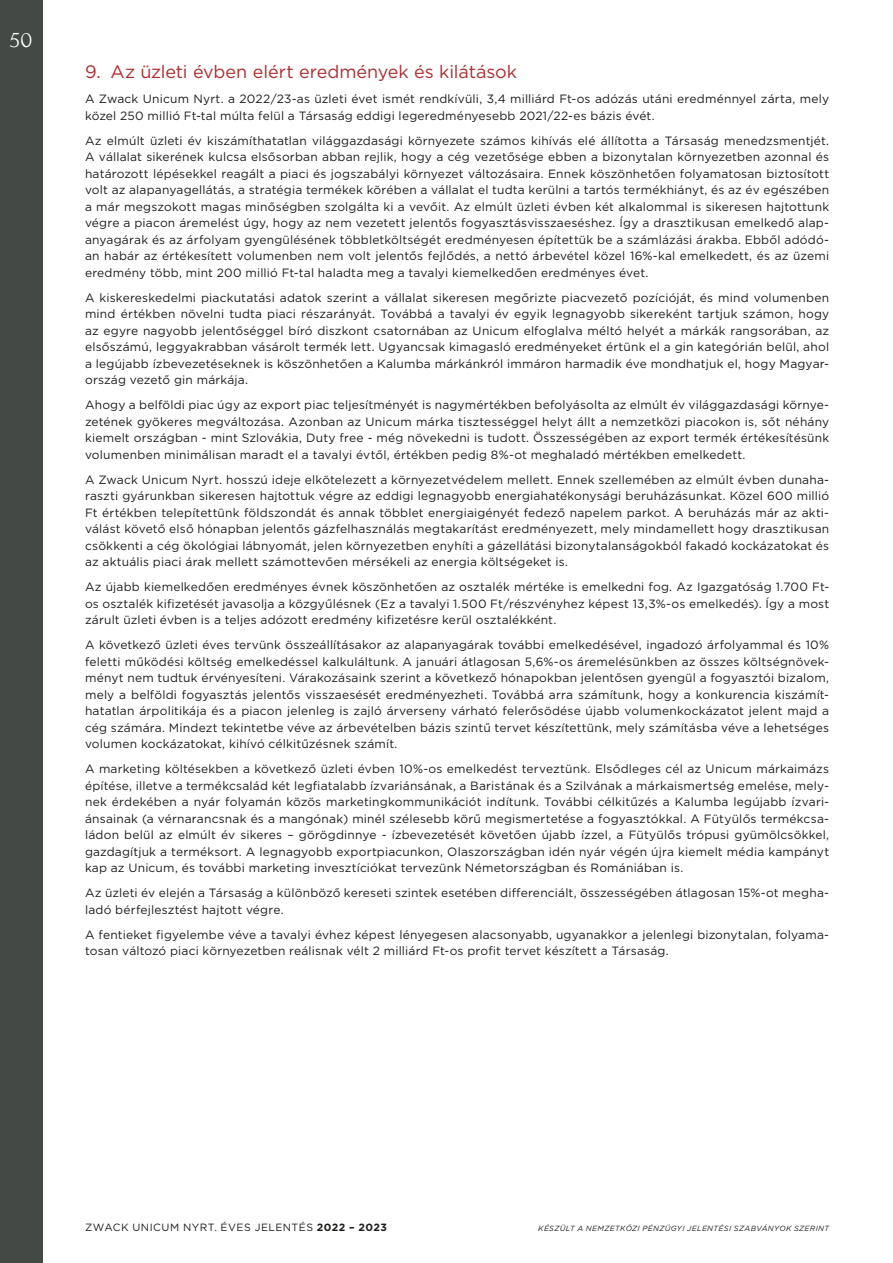
<style>
.page{position:relative;width:893px;height:1263px;background:#fff}
.page>*{position:absolute;margin:0;border:0;box-sizing:border-box;transform-origin:0 0}
.t1{font:22.5px "Forum";color:#fff}
.t2{font:18px "Gotham";letter-spacing:-.005em;color:#ab2f31}
.t3{font:12px/16.5px "Gotham";letter-spacing:.015em;color:#1d1d1b;text-align:justify}
.t4{font:10.5px "Gotham";letter-spacing:.05em;color:#1d1d1b}
.t5{font:italic 7.5px "Gotham";letter-spacing:.05em;color:#1d1d1b}
.s1{font-weight:700}
</style>
<div class="page">
<div style="left:0;top:0;width:43px;height:1263px;background:#434945"></div>
<h1 class="t1" style="left:10px;top:28px;width:24px">50</h1>
<h2 class="t2" style="left:85px;top:60px;width:434px">9. Az üzleti évben elért eredmények és kilátások</h2>
<p class="t3" style="left:85px;top:90px;width:746px">A Zwack Unicum Nyrt. a 2022/23-as üzleti évet ismét rendkívüli, 3,4 milliárd Ft-os adózás utáni eredménnyel zárta, mely közel 250 millió Ft-tal múlta felül a Társaság eddigi legeredményesebb 2021/22-es bázis évét.</p>
<p class="t3" style="left:85px;top:132px;width:746px">Az elmúlt üzleti év kiszámíthatatlan világgazdasági környezete számos kihívás elé állította a Társaság menedzsmentjét.<br>A vállalat sikerének kulcsa elsősorban abban rejlik, hogy a cég vezetősége ebben a bizonytalan környezetben azonnal és határozott lépésekkel reagált a piaci és jogszabályi környezet változásaira. Ennek köszönhetően folyamatosan biztosított volt az alapanyagellátás, a stratégia termékek körében a vállalat el tudta kerülni a tartós termékhiányt, és az év egészében a már megszokott magas minőségben szolgálta ki a vevőit. Az elmúlt üzleti évben két alkalommal is sikeresen hajtottunk végre a piacon áremelést úgy, hogy az nem vezetett jelentős fogyasztásvisszaeséshez. Így a drasztikusan emelkedő alap&shy;anyagárak és az árfolyam gyengülésének többletköltségét eredményesen építettük be a számlázási árakba. Ebből adódó&shy;an habár az értékesített volumenben nem volt jelentős fejlődés, a nettó árbevétel közel 16%-kal emelkedett, és az üzemi eredmény több, mint 200 millió Ft-tal haladta meg a tavalyi kiemelkedően eredményes évet.</p>
<p class="t3" style="left:85px;top:289px;width:746px">A kiskereskedelmi piackutatási adatok szerint a vállalat sikeresen megőrizte piacvezető pozícióját, és mind volumenben mind értékben növelni tudta piaci részarányát. Továbbá a tavalyi év egyik legnagyobb sikereként tartjuk számon, hogy az egyre nagyobb jelentőséggel bíró diszkont csatornában az Unicum elfoglalva méltó helyét a márkák rangsorában, az elsőszámú, leggyakrabban vásárolt termék lett. Ugyancsak kimagasló eredményeket értünk el a gin kategórián belül, ahol a legújabb ízbevezetéseknek is köszönhetően a Kalumba márkánkról immáron harmadik éve mondhatjuk el, hogy Magyar&shy;ország vezető gin márkája.</p>
<p class="t3" style="left:85px;top:396px;width:746px">Ahogy a belföldi piac úgy az export piac teljesítményét is nagymértékben befolyásolta az elmúlt év világgazdasági környe&shy;zetének gyökeres megváltozása. Azonban az Unicum márka tisztességgel helyt állt a nemzetközi piacokon is, sőt néhány kiemelt országban - mint Szlovákia, Duty free - még növekedni is tudott. Összességében az export termék értékesítésünk volumenben minimálisan maradt el a tavalyi évtől, értékben pedig 8%-ot meghaladó mértékben emelkedett.</p>
<p class="t3" style="left:85px;top:471px;width:746px">A Zwack Unicum Nyrt. hosszú ideje elkötelezett a környezetvédelem mellett. Ennek szellemében az elmúlt évben dunaha&shy;raszti gyárunkban sikeresen hajtottuk végre az eddigi legnagyobb energiahatékonysági beruházásunkat. Közel 600 millió Ft értékben telepítettünk földszondát és annak többlet energiaigényét fedező napelem parkot. A beruházás már az akti&shy;válást követő első hónapban jelentős gázfelhasználás megtakarítást eredményezett, mely mindamellett hogy drasztikusan csökkenti a cég ökológiai lábnyomát, jelen környezetben enyhíti a gázellátási bizonytalanságokból fakadó kockázatokat és az aktuális piaci árak mellett számottevően mérsékeli az energia költségeket is.</p>
<p class="t3" style="left:85px;top:578px;width:746px">Az újabb kiemelkedően eredményes évnek köszönhetően az osztalék mértéke is emelkedni fog. Az Igazgatóság 1.700 Ft&shy;os osztalék kifizetését javasolja a közgyűlésnek (Ez a tavalyi 1.500 Ft/részvényhez képest 13,3%-os emelkedés). Így a most zárult üzleti évben is a teljes adózott eredmény kifizetésre kerül osztalékként.</p>
<p class="t3" style="left:85px;top:636px;width:746px">A következő üzleti éves tervünk összeállításakor az alapanyagárak további emelkedésével, ingadozó árfolyammal és 10% feletti működési költség emelkedéssel kalkuláltunk. A januári átlagosan 5,6%-os áremelésünkben az összes költségnövek&shy;ményt nem tudtuk érvényesíteni. Várakozásaink szerint a következő hónapokban jelentősen gyengül a fogyasztói bizalom, mely a belföldi fogyasztás jelentős visszaesését eredményezheti. Továbbá arra számítunk, hogy a konkurencia kiszámít&shy;hatatlan árpolitikája és a piacon jelenleg is zajló árverseny várható felerősödése újabb volumenkockázatot jelent majd a cég számára. Mindezt tekintetbe véve az árbevételben bázis szintű tervet készítettünk, mely számításba véve a lehetséges volumen kockázatokat, kihívó célkitűzésnek számít.</p>
<p class="t3" style="left:85px;top:760px;width:746px">A marketing költésekben a következő üzleti évben 10%-os emelkedést terveztünk. Elsődleges cél az Unicum márkaimázs építése, illetve a termékcsalád két legfiatalabb ízvariánsának, a Baristának és a Szilvának a márkaismertség emelése, mely&shy;nek érdekében a nyár folyamán közös marketingkommunikációt indítunk. További célkitűzés a Kalumba legújabb ízvari&shy;ánsainak (a vérnarancsnak és a mangónak) minél szélesebb körű megismertetése a fogyasztókkal. A Fütyülős termékcsa&shy;ládon belül az elmúlt év sikeres – görögdinnye - ízbevezetését követően újabb ízzel, a Fütyülős trópusi gyümölcsökkel, gazdagítjuk a terméksort. A legnagyobb exportpiacunkon, Olaszországban idén nyár végén újra kiemelt média kampányt kap az Unicum, és további marketing invesztíciókat tervezünk Németországban és Romániában is.</p>
<p class="t3" style="left:85px;top:884px;width:746px">Az üzleti év elején a Társaság a különböző kereseti szintek esetében differenciált, összességében átlagosan 15%-ot megha&shy;ladó bérfejlesztést hajtott végre.</p>
<p class="t3" style="left:85px;top:926px;width:746px">A fentieket figyelembe véve a tavalyi évhez képest lényegesen alacsonyabb, ugyanakkor a jelenlegi bizonytalan, folyama&shy;tosan változó piaci környezetben reálisnak vélt 2 milliárd Ft-os profit tervet készített a Társaság.</p>
<p class="t4" style="left:85px;top:1221px;width:303px">ZWACK UNICUM NYRT. ÉVES JELENTÉS <span class="s1">2022 – 2023</span></p>
<p class="t5" style="left:538px;top:1223px;width:292px">KÉSZÜLT A NEMZETKÖZI PÉNZÜGYI JELENTÉSI SZABVÁNYOK SZERINT</p>
</div>
